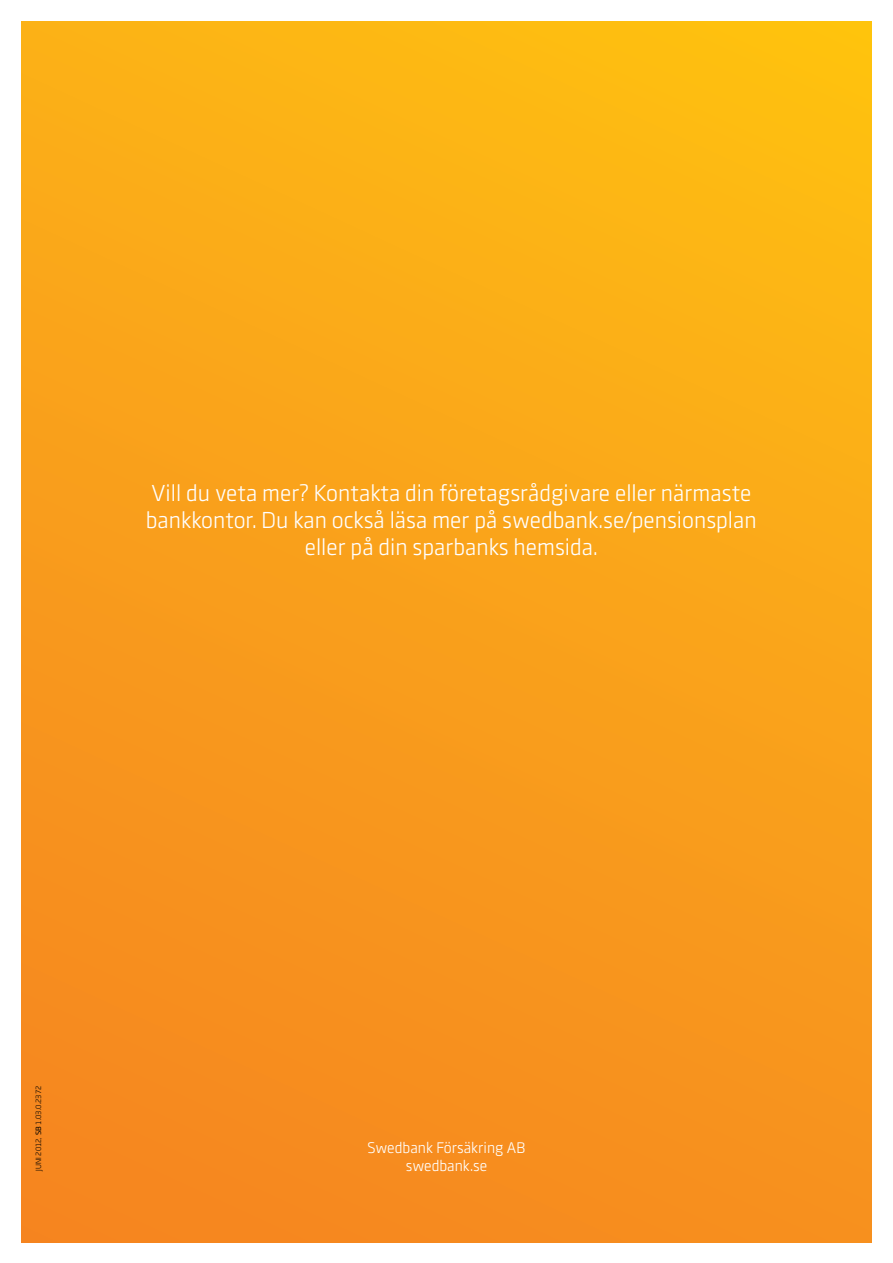
<style>
.page{position:relative;width:893px;height:1263px;background:#fff}
.page>*{position:absolute;margin:0;border:0;box-sizing:border-box;transform-origin:0 0}
.t1{font:22.5px/27px "Swedbank Sans";color:#fff;text-align:center}
.t2{font:15px/18px "Swedbank Sans";color:#fff;text-align:center}
.t3{font:7.5px "Swedbank Sans";color:#000}
.s1{font-weight:500}
</style>
<div class="page">
<div style="left:21px;top:21px;width:851px;height:1222px;background:linear-gradient(to bottom,#fdb914,#f68820)"></div>
<p class="t1" style="left:146px;top:479px;width:612px">Vill du veta mer? Kontakta din företagsrådgivare eller närmaste bankkontor. Du kan också läsa mer på swedbank.se/pensionsplan eller på din sparbanks hemsida.</p>
<p class="t3" style="left:34px;top:1171px;width:87px;rotate:-90deg">JUNI 2012, <span class="s1">SB</span> 1.03.0.2372</p>
<p class="t2" style="left:368px;top:1139px;width:159px">Swedbank Försäkring AB swedbank.se</p>
</div>
